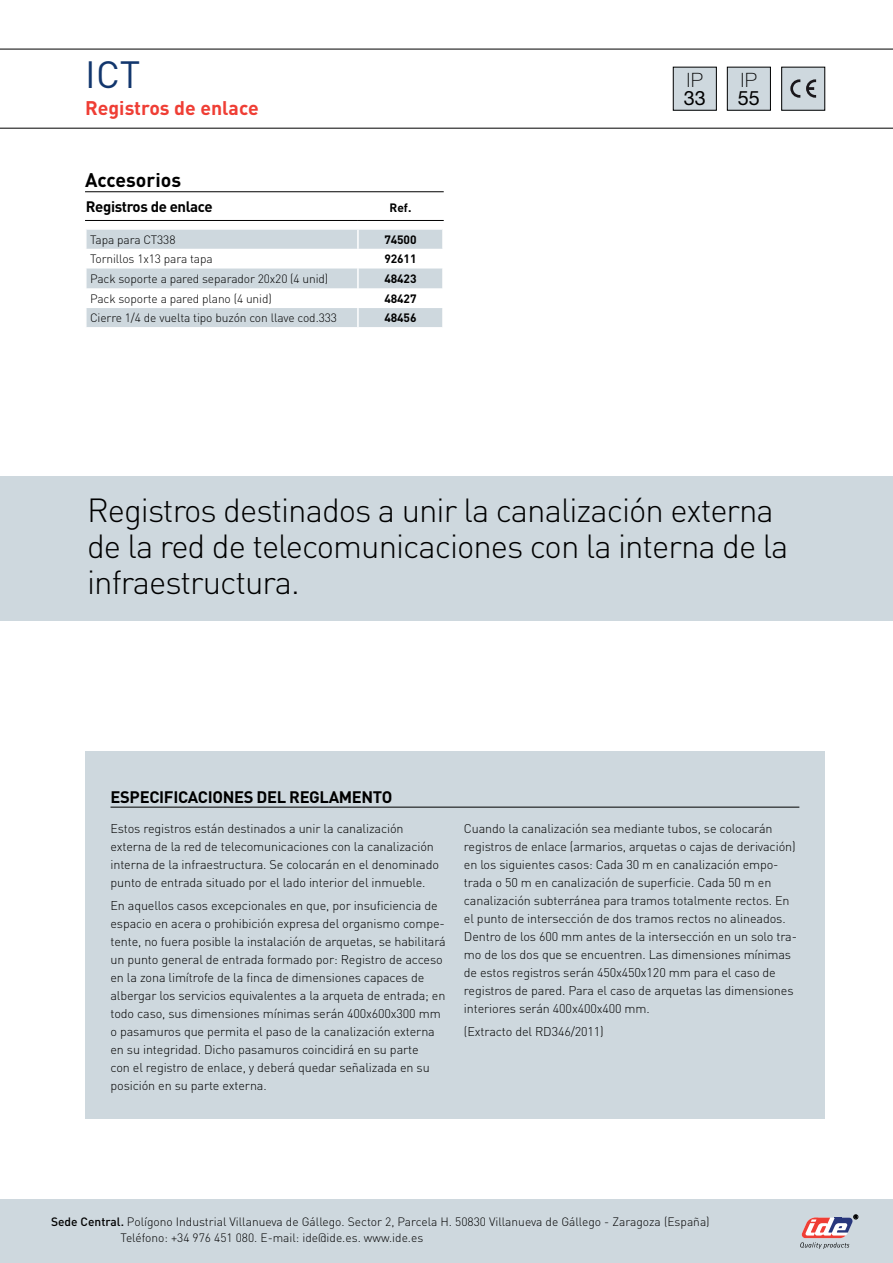
<style>
.page{position:relative;width:893px;height:1263px;background:#fff}
.page>*{position:absolute;margin:0;border:0;box-sizing:border-box;transform-origin:0 0}
.t1{font:37.5px "DIN Pro";color:#12366d}
.t2{font:300 33px/36px "DIN Pro";letter-spacing:-.03em;color:#000}
.t3{font:100 19.8px "Helvetica Neue LT Pro";color:#000}
.t4{font:19.8px "Helvetica Neue LT Pro";color:#000}
.t5{font:700 19.5px "DIN Pro";color:#ef3e35}
.t6{font:700 19.5px "DIN Pro";color:#000}
.t7{font:700 16.5px "DIN Pro";letter-spacing:-.02em;color:#000}
.t8{font:700 15px "DIN Pro";letter-spacing:-.025em;color:#000}
.t9{font:300 12.6px/18px "DIN Pro";letter-spacing:-.01em;color:#000}
.t10{font:300 12px/15.6px "DIN Pro";letter-spacing:-.01em;color:#000}
.t11{font:700 12px "DIN Pro";letter-spacing:-.01em;color:#000}
.s1{font-weight:500}
</style>
<div class="page">
<div style="left:0;top:1199px;width:893px;height:64px;background:#ced8de"></div>
<svg style="left:800px;top:1214px;width:58px;height:35px"></svg>
<hr style="left:0;top:128px;width:893px;height:1px;background:#000">
<hr style="left:0;top:49px;width:893px;height:1px;background:#000">
<div style="left:673px;top:67px;width:43px;height:43px;background:#ced8de"></div>
<div style="left:782px;top:67px;width:43px;height:43px;background:#ced8de"></div>
<svg style="left:790px;top:79px;width:10px;height:19px"></svg>
<svg style="left:806px;top:79px;width:10px;height:19px"></svg>
<div style="left:727px;top:67px;width:43px;height:43px;background:#ced8de"></div>
<div style="left:727px;top:67px;width:44px;height:43px;border:1px solid #000"></div>
<hr style="left:85px;top:191px;width:359px;height:1px;background:#000">
<svg style="left:86px;top:229px;width:357px;height:98px"></svg>
<hr style="left:85px;top:220px;width:273px;height:1px;background:#000">
<hr style="left:358px;top:220px;width:86px;height:1px;background:#000">
<div style="left:85px;top:751px;width:740px;height:367px;background:#ced8de"></div>
<hr style="left:110px;top:807px;width:689px;height:1px;background:#000">
<div style="left:0;top:476px;width:893px;height:145px;background:#ced8de"></div>
<h1 class="t1" style="left:85px;top:49px;width:57px">ICT</h1>
<h3 class="t5" style="left:85px;top:95px;width:175px">Registros de enlace</h3>
<h3 class="t6" style="left:85px;top:167px;width:98px">Accesorios</h3>
<p class="t8" style="left:86px;top:196px;width:128px">Registros de enlace</p>
<p class="t11" style="left:389px;top:199px;width:23px">Ref.</p>
<p class="t10" style="left:90px;top:231px;width:87px">Tapa para CT338</p>
<p class="t11" style="left:384px;top:231px;width:34px">74500</p>
<p class="t10" style="left:90px;top:251px;width:124px">Tornillos 1x13 para tapa</p>
<p class="t11" style="left:384px;top:251px;width:34px">92611</p>
<p class="t10" style="left:90px;top:270px;width:240px">Pack soporte a pared separador 20x20 (4 unid)</p>
<p class="t11" style="left:384px;top:270px;width:34px">48423</p>
<p class="t10" style="left:90px;top:290px;width:183px">Pack soporte a pared plano (4 unid)</p>
<p class="t11" style="left:384px;top:290px;width:34px">48427</p>
<p class="t10" style="left:90px;top:310px;width:248px">Cierre 1/4 de vuelta tipo buzón con llave cod.333</p>
<p class="t11" style="left:384px;top:310px;width:34px">48456</p>
<h3 class="t3" style="left:687px;top:68px;width:17px">IP</h3>
<h3 class="t4" style="left:684px;top:86px;width:24px">33</h3>
<h3 class="t3" style="left:741px;top:68px;width:17px">IP</h3>
<h3 class="t4" style="left:738px;top:86px;width:24px">55</h3>
<h2 class="t2" style="left:87px;top:490px;width:703px">Registros destinados a unir la canalización externa de la red de telecomunicaciones con la interna de la infraestructura.</h2>
<h3 class="t7" style="left:111px;top:785px;width:19px">Especificaci</h3>
<h3 class="t7" style="left:212px;top:785px;width:129px">ones del Reglame</h3>
<h3 class="t7" style="left:362px;top:785px;width:32px">nto</h3>
<p class="t9" style="left:110px;top:819px;width:330px">Estos registros están destinados a unir la canalización externa de la red de telecomunicaciones con la canalización interna de la infraestructura. Se colocarán en el denominado punto de entrada situado por el lado interior del inmueble.</p>
<p class="t9" style="left:110px;top:895px;width:337px">En aquellos casos excepcionales en que, por insuficiencia de espacio en acera o prohibición expresa del organismo compe&shy;tente, no fuera posible la instalación de arquetas, se habilitará un punto general de entrada formado por: Registro de acceso en la zona limítrofe de la finca de dimensiones capaces de albergar los servicios equivalentes a la arqueta de entrada; en todo caso, sus dimensiones mínimas serán 400x600x300 mm o pasamuros que permita el paso de la canalización externa en su integridad. Dicho pasamuros coincidirá en su parte<br>con el registro de enlace, y deberá quedar señalizada en su posición en su parte externa.</p>
<p class="t9" style="left:464px;top:819px;width:335px">Cuando la canalización sea mediante tubos, se colocarán registros de enlace (armarios, arquetas o cajas de derivación) en los siguientes casos: Cada 30 m en canalización empo&shy;trada o 50 m en canalización de superficie. Cada 50 m en canalización subterránea para tramos totalmente rectos. En el punto de intersección de dos tramos rectos no alineados.<br>Dentro de los 600 mm antes de la intersección en un solo tra&shy;mo de los dos que se encuentren. Las dimensiones mínimas de estos registros serán 450x450x120 mm para el caso de registros de pared. Para el caso de arquetas las dimensiones interiores serán 400x400x400 mm.</p>
<p class="t9" style="left:464px;top:1021px;width:141px">(Extracto del RD346/2011)</p>
<p class="t10" style="left:120px;top:1213px;width:591px;text-indent:-69px"><span class="s1">Sede Central.</span> Polígono Industrial Villanueva de Gállego. Sector 2, Parcela H. 50830 Villanueva de Gállego - Zaragoza (España)<br>Teléfono: +34 976 451 080. E-mail: ide@ide.es. www.ide.es</p>
</div>
